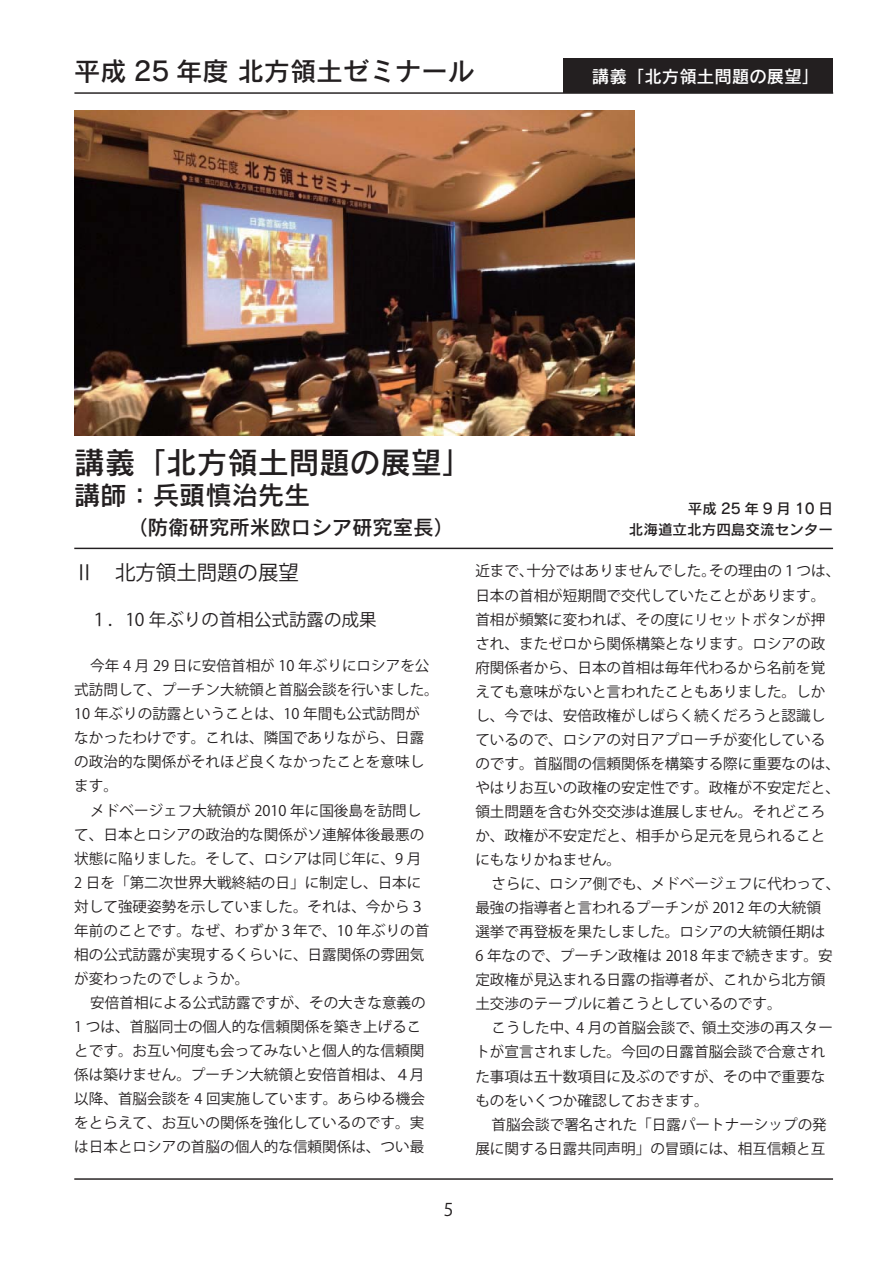
<style>
.page{position:relative;width:893px;height:1263px;background:#fff}
.page>*{position:absolute;margin:0;border:0;box-sizing:border-box;transform-origin:0 0}
.t1{font:30.6px "Rodin CID DB 90 msp RKSJ H";color:#231f20}
.t2{font:26.25px "Rodin CID DB 90 msp RKSJ H";color:#231f20}
.t3{font:20.4px "Rodin CID DB 90 msp RKSJ H";color:#231f20}
.t4{font:20.4px "Koz Go Pro Regular 90 msp RKSJ H";color:#231f20}
.t5{font:17.55px "Koz Go Pro Regular 90 msp RKSJ H";color:#231f20}
.t6{font:17.55px "Rodin CID DB 90 msp RKSJ H";color:#fff}
.t7{font:14.55px/24px "Koz Go Pro Regular 90 msp RKSJ H";color:#231f20}
.t8{font:14.55px/20.4px "Rodin CID DB 90 msp RKSJ H";color:#231f20;text-align:right}
</style>
<div class="page">
<hr style="left:74px;top:92px;width:759px;height:2px;background:#231f20">
<hr style="left:74px;top:548px;width:759px;height:1px;background:#231f20">
<hr style="left:74px;top:1178px;width:759px;height:2px;background:#231f20">
<div style="left:563px;top:58px;width:270px;height:35px;background:#231f20"></div>
<img style="left:74px;top:110px;width:560px;height:326px">
<h2 class="t2" style="left:74px;top:61px;width:401px">平成 25 年度 北方領土ゼミナール</h2>
<p class="t6" style="left:592px;top:70px;width:229px">講義「北方領土問題の展望」</p>
<h1 class="t1" style="left:74px;top:451px;width:399px">講義「北方領土問題の展望」</h1>
<h2 class="t2" style="left:74px;top:485px;width:238px">講師：兵頭慎治先生</h2>
<h3 class="t3" style="left:127px;top:520px;width:328px">（防衛研究所米欧ロシア研究室長）</h3>
<p class="t8" style="left:629px;top:501px;width:206px">平成25年9月10日<br>北海道立北方四島交流センター</p>
<h3 class="t4" style="left:74px;top:565px;width:226px">Ⅱ　北方領土問題の展望</h3>
<p class="t5" style="left:90px;top:612px;width:288px">１．10 年ぶりの首相公式訪露の成果</p>
<p class="t7" style="left:74px;top:656px;width:366px;text-indent:16px">今年 4 月 29 日に安倍首相が 10 年ぶりにロシアを公式訪問して、プーチン大統領と首脳会談を行いました。<br>10 年ぶりの訪露ということは、10 年間も公式訪問が<br>なかったわけです。これは、隣国でありながら、日露の政治的な関係がそれほど良くなかったことを意味します。</p>
<p class="t7" style="left:74px;top:800px;width:356px;text-indent:16px">メドベージェフ大統領が 2010 年に国後島を訪問して、日本とロシアの政治的な関係がソ連解体後最悪の状態に陥りました。そして、ロシアは同じ年に、9 月<br>2 日を「第二次世界大戦終結の日」に制定し、日本に対して強硬姿勢を示していました。それは、今から３年前のことです。なぜ、わずか３年で、10 年ぶりの首相の公式訪露が実現するくらいに、日露関係の雰囲気が変わったのでしょうか。</p>
<p class="t7" style="left:74px;top:992px;width:353px;text-indent:16px">安倍首相による公式訪露ですが、その大きな意義の<br>1 つは、首脳同士の個人的な信頼関係を築き上げることです。お互い何度も会ってみないと個人的な信頼関係は築けません。プーチン大統領と安倍首相は、４月以降、首脳会談を 4 回実施しています。あらゆる機会をとらえて、お互いの関係を強化しているのです。実は日本とロシアの首脳の個人的な信頼関係は、つい最</p>
<p class="t5" style="left:443px;top:1202px;width:11px">5</p>
<p class="t7" style="left:475px;top:561px;width:366px">近まで、十分ではありませんでした。その理由の１つは、日本の首相が短期間で交代していたことがあります。首相が頻繁に変われば、その度にリセットボタンが押され、またゼロから関係構築となります。ロシアの政府関係者から、日本の首相は毎年代わるから名前を覚えても意味がないと言われたこともありました。しかし、今では、安倍政権がしばらく続くだろうと認識しているので、ロシアの対日アプローチが変化しているのです。首脳間の信頼関係を構築する際に重要なのは、やはりお互いの政権の安定性です。政権が不安定だと、領土問題を含む外交交渉は進展しません。それどころか、政権が不安定だと、相手から足元を見られることにもなりかねません。</p>
<p class="t7" style="left:475px;top:874px;width:366px;text-indent:16px">さらに、ロシア側でも、メドベージェフに代わって、最強の指導者と言われるプーチンが 2012 年の大統領<br>選挙で再登板を果たしました。ロシアの大統領任期は<br>6 年なので、プーチン政権は 2018 年まで続きます。安定政権が見込まれる日露の指導者が、これから北方領土交渉のテーブルに着こうとしているのです。</p>
<p class="t7" style="left:475px;top:1018px;width:359px;text-indent:16px">こうした中、4 月の首脳会談で、領土交渉の再スタートが宣言されました。今回の日露首脳会談で合意された事項は五十数項目に及ぶのですが、その中で重要なものをいくつか確認しておきます。</p>
<p class="t7" style="left:475px;top:1114px;width:353px;text-align:right">首脳会談で署名された「日露パートナーシップの発展に関する日露共同声明」の冒頭には、相互信頼と互</p>
</div>
